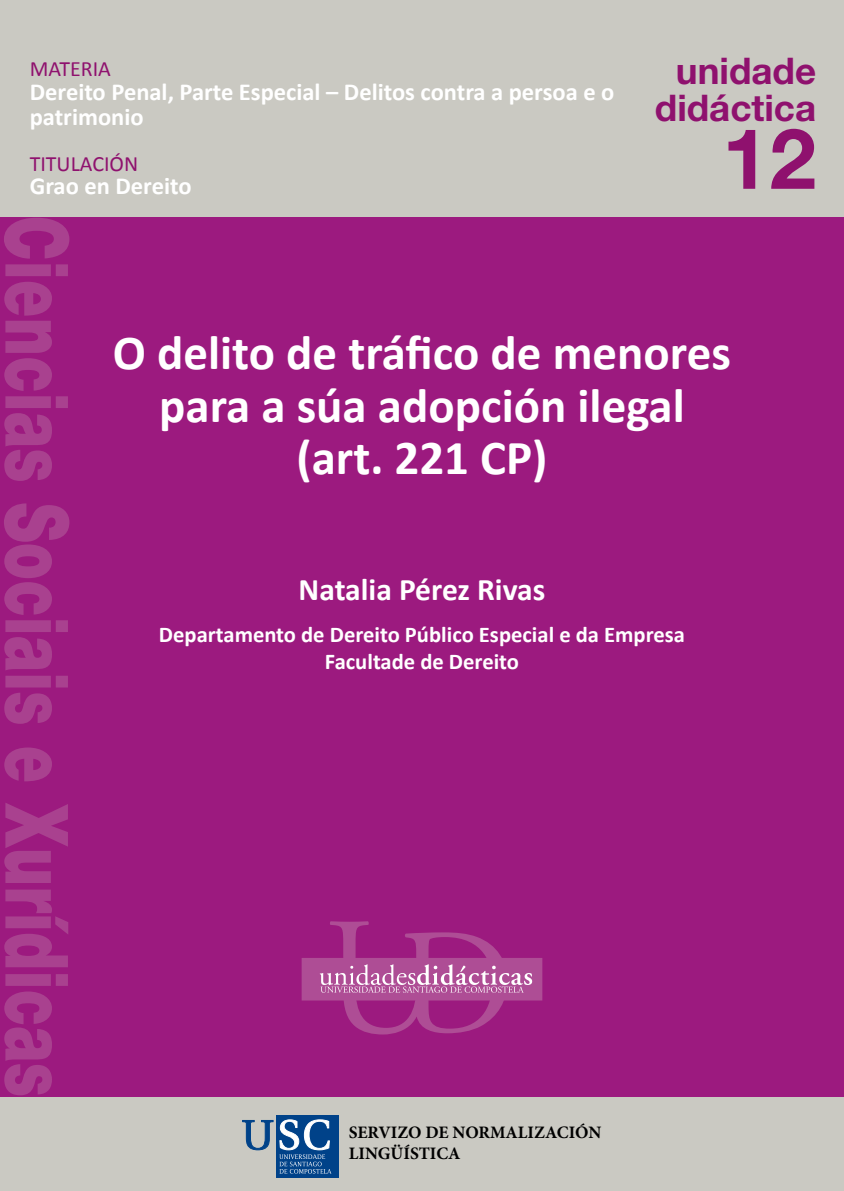
<style>
.page{position:relative;width:844px;height:1191px;background:#fff}
.page>*{position:absolute;margin:0;border:0;box-sizing:border-box;transform-origin:0 0}
.t1{font:900 87.5px "Helvetica Neue";letter-spacing:.005em;color:#a9418f;scale:.68 1}
.t2{font:700 84px "Helvetica Neue";color:#8f116e}
.TITULO{font:700 49px/52.5px "Calibri";color:#fff;text-align:center}
.t3{font:700 36.75px "Helvetica Neue";color:#8f116e}
.AUTORES{font:700 31.5px "Calibri";color:#fff}
.t4{font:700 24.5px/24.5px "Calibri";color:#fff}
.DPTO__FAC_etc{font:700 22.57px/27.1px "Calibri";color:#fff;text-align:center}
.t5{font:21.88px "Calibri";color:#8f116e}
.t6{font:700 17.5px/21px "Minion Pro";color:#000}
</style>
<div class="page">
<div style="left:0;top:0;width:843px;height:1191px;background:#cac9c2"></div>
<div style="left:0;top:217px;width:843px;height:880px;background:#9c1a7f"></div>
<div style="left:302px;top:958px;width:239px;height:42px;background:#ae4d95"></div>
<div style="left:302px;top:958px;width:240px;height:42px;border:1px solid #ae4d95"></div>
<svg style="left:320px;top:921px;width:212px;height:113px"></svg>
<div style="left:276px;top:1115px;width:63px;height:62px;background:#004289"></div>
<svg style="left:242px;top:1120px;width:31px;height:30px"></svg>
<svg style="left:279px;top:1119px;width:52px;height:54px"></svg>
<p class="t5" style="left:30px;top:55px;width:83px">MATERIA</p>
<p class="t4" style="left:30px;top:80px;width:586px">Dereito Penal, Parte Especial – Delitos contra a persoa e o patrimonio</p>
<p class="t5" style="left:30px;top:150px;width:110px">TITULACIÓN</p>
<p class="t4" style="left:30px;top:173px;width:163px">Grao en Dereito</p>
<p class="t3" style="left:675px;top:48px;width:142px">unidade</p>
<p class="t3" style="left:654px;top:85px;width:163px">didáctica</p>
<p class="t2" style="left:722px;top:107px;width:95px">12</p>
<p class="t1" style="left:89px;top:215px;width:1297px;rotate:90deg">Ciencias Sociais e Xurídicas</p>
<p class="TITULO" style="left:113px;top:327px;width:619px">O delito de tráfico de menores para a súa adopción ilegal (art. 221 CP)</p>
<p class="AUTORES" style="left:298px;top:569px;width:248px">Natalia Pérez Rivas</p>
<p class="DPTO__FAC_etc" style="left:159px;top:621px;width:527px">Departamento de Dereito Público Especial e da Empresa<br>Facultade de Dereito</p>
<p class="t6" style="left:349px;top:1123px;width:254px">SERVIZO DE NORMALIZACIÓN<br>LINGÜÍSTICA</p>
</div>
